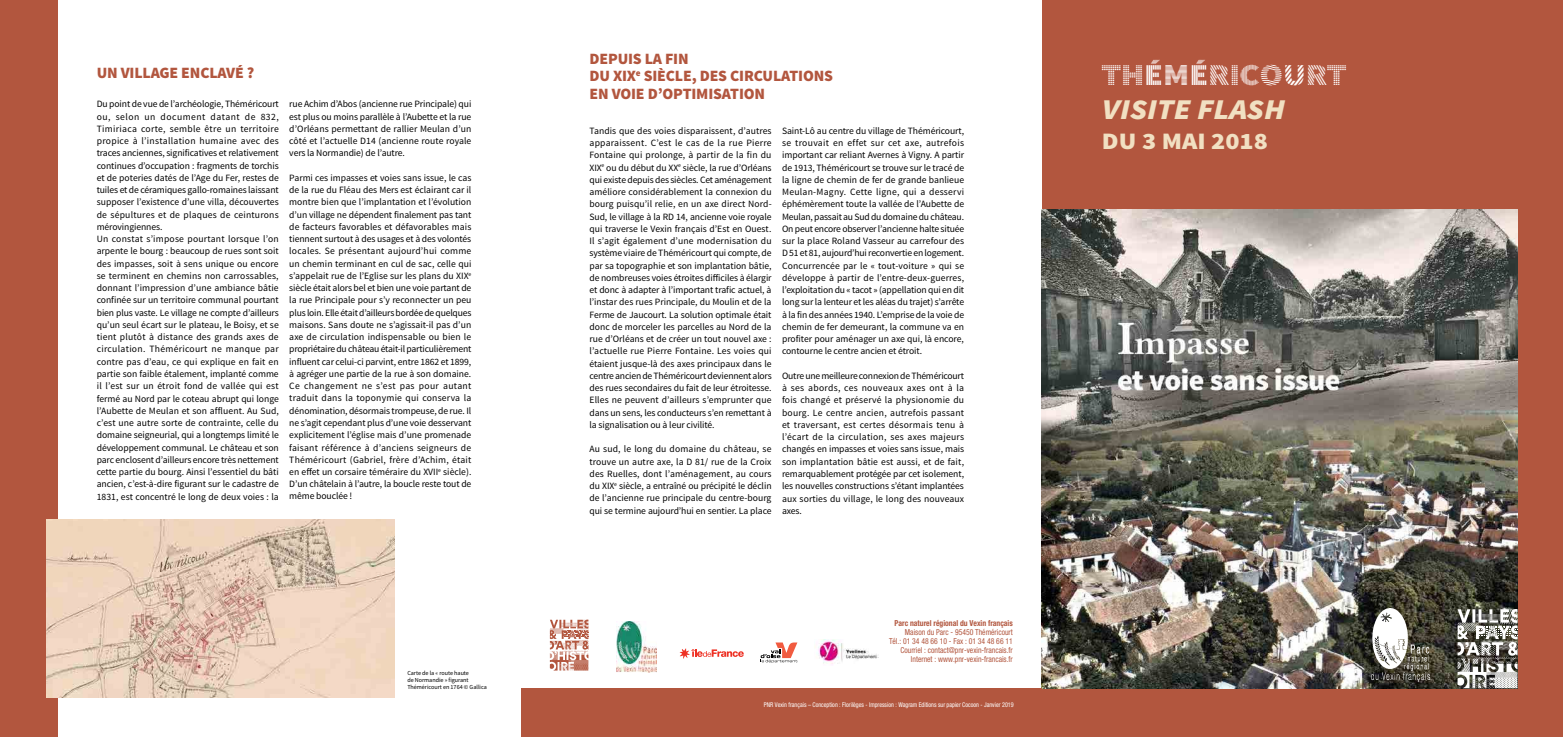
<style>
.page{position:relative;width:1563px;height:737px;background:#fff}
.page>*{position:absolute;margin:0;border:0;box-sizing:border-box;transform-origin:0 0}
.t1{font:30.54px "Source Sans Pro DISPLAY";color:#fff;scale:1.11 1}
.t2{font:italic 900 28.44px "Source Sans Pro";color:#f1e0c2;scale:1.11 1}
.t3{font:900 23.62px "Source Sans Pro";color:#f1e0c2;scale:1.11 1}
.t4{font:900 15.75px/17.5px "Source Sans Pro";letter-spacing:-.01em;color:#b2563e}
.t5{font:9.62px/12.2px "Source Sans Pro";color:#000;text-align:justify}
.t6{font:condensed 8.22px/9.1px "Helvetica Neue";color:#b2563e;text-align:right;scale:.93 1}
.t7{font:700 condensed 8.22px "Helvetica Neue";color:#b2563e;scale:.93 1}
.t8{font:condensed 6.56px "Helvetica Neue";color:#fff;scale:.93 1}
.t9{font:6.12px/7px "Source Sans Pro";letter-spacing:-.005em;color:#000}
</style>
<div class="page">
<div style="left:1042px;top:0;width:521px;height:737px;background:#b2563e"></div>
<img style="left:1042px;top:210px;width:475px;height:478px">
<svg style="left:1457px;top:609px;width:61px;height:79px;background:#93938d"></svg>
<img style="left:1372px;top:609px;width:57px;height:72px">
<div style="left:521px;top:688px;width:521px;height:49px;background:#b2563e"></div>
<div style="left:0;top:0;width:57px;height:737px;background:#b2563e"></div>
<img style="left:47px;top:520px;width:348px;height:177px">
<svg style="left:550px;top:619px;width:39px;height:52px"></svg>
<img style="left:616px;top:621px;width:41px;height:51px">
<img style="left:814px;top:639px;width:65px;height:26px">
<svg style="left:761px;top:642px;width:36px;height:21px"></svg>
<svg style="left:680px;top:648px;width:64px;height:10px"></svg>
<h3 class="t4" style="left:97px;top:65px;width:159px">UN VILLAGE ENCLAVÉ ?</h3>
<p class="t5" style="left:97px;top:98px;width:184px;text-align:left">Du point de vue de l’archéologie, Théméricourt ou, selon un document datant de 832, Timiriaca corte, semble être un territoire propice à l’installation humaine avec des traces anciennes, significatives et relativement continues d’occupation : fragments de torchis et de poteries datés de l’Age du Fer, restes de tuiles et de céramiques gallo-romaines laissant supposer l’existence d’une villa, découvertes de sépultures et de plaques de ceinturons mérovingiennes.<br>Un constat s’impose pourtant lorsque l’on arpente le bourg : beaucoup de rues sont soit des impasses, soit à sens unique ou encore se terminent en chemins non carrossables, donnant l’impression d’une ambiance bâtie confinée sur un territoire communal pourtant bien plus vaste. Le village ne compte d’ailleurs qu’un seul écart sur le plateau, le Boisy, et se tient plutôt à distance des grands axes de circulation. Théméricourt ne manque par contre pas d’eau, ce qui explique en fait en partie son faible étalement, implanté comme il l’est sur un étroit fond de vallée qui est fermé au Nord par le coteau abrupt qui longe l’Aubette de Meulan et son affluent. Au Sud, c’est une autre sorte de contrainte, celle du domaine seigneurial, qui a longtemps limité le développement communal. Le château et son parc enclosent d’ailleurs encore très nettement cette partie du bourg. Ainsi l’essentiel du bâti ancien, c’est-à-dire figurant sur le cadastre de 1831, est concentré le long de deux voies : la</p>
<p class="t5" style="left:289px;top:98px;width:184px">rue Achim d’Abos (ancienne rue Principale) qui est plus ou moins parallèle à l’Aubette et la rue d’Orléans permettant de rallier Meulan d’un côté et l’actuelle D14 (ancienne route royale vers la Normandie) de l’autre.</p>
<p class="t5" style="left:289px;top:172px;width:184px">Parmi ces impasses et voies sans issue, le cas de la rue du Fléau des Mers est éclairant car il montre bien que l’implantation et l’évolution d’un village ne dépendent finalement pas tant de facteurs favorables et défavorables mais tiennent surtout à des usages et à des volontés locales. Se présentant aujourd’hui comme un chemin terminant en cul de sac, celle qui s’appelait rue de l’Eglise sur les plans du XIX<sup>e </sup>siècle était alors bel et bien une voie partant de la rue Principale pour s’y reconnecter un peu plus loin. Elle était d’ailleurs bordée de quelques maisons. Sans doute ne s’agissait-il pas d’un axe de circulation indispensable ou bien le propriétaire du château était-il particulièrement influent car celui-ci parvint, entre 1862 et 1899, à agréger une partie de la rue à son domaine.<br>Ce changement ne s’est pas pour autant traduit dans la toponymie qui conserva la dénomination, désormais trompeuse, de rue. Il ne s’agit cependant plus d’une voie desservant explicitement l’église mais d’une promenade faisant référence à d’anciens seigneurs de Théméricourt (Gabriel, frère d’Achim, était en effet un corsaire téméraire du XVII<sup>e</sup> siècle).<br>D’un châtelain à l’autre, la boucle reste tout de même bouclée !</p>
<p class="t9" style="left:407px;top:669px;width:81px">Carte de la « route haute<br>de Normandie » figurant<br>Théméricourt en 1764 © Gallica</p>
<h3 class="t4" style="left:589px;top:51px;width:245px">DEPUIS LA FIN<br>DU XIX<sup>E</sup> SIÈCLE, DES CIRCULATIONS<br>EN VOIE D’OPTIMISATION</h3>
<p class="t5" style="left:589px;top:125px;width:184px">Tandis que des voies disparaissent, d’autres apparaissent. C’est le cas de la rue Pierre Fontaine qui prolonge, à partir de la fin du XIX<sup>e</sup> ou du début du XX<sup>e</sup> siècle, la rue d’Orléans qui existe depuis des siècles. Cet aménagement améliore considérablement la connexion du bourg puisqu’il relie, en un axe direct Nord-Sud, le village à la RD 14, ancienne voie royale qui traverse le Vexin français d’Est en Ouest.<br>Il s’agit également d’une modernisation du système viaire de Théméricourt qui compte, de par sa topographie et son implantation bâtie, de nombreuses voies étroites difficiles à élargir et donc à adapter à l’important trafic actuel, à l’instar des rues Principale, du Moulin et de la Ferme de Jaucourt. La solution optimale était donc de morceler les parcelles au Nord de la rue d’Orléans et de créer un tout nouvel axe : l’actuelle rue Pierre Fontaine. Les voies qui étaient jusque-là des axes principaux dans le centre ancien de Théméricourt deviennent alors des rues secondaires du fait de leur étroitesse.<br>Elles ne peuvent d’ailleurs s’emprunter que dans un sens, les conducteurs s’en remettant à la signalisation ou à leur civilité.</p>
<p class="t5" style="left:589px;top:443px;width:184px">Au sud, le long du domaine du château, se trouve un autre axe, la D 81/ rue de la Croix des Ruelles, dont l’aménagement, au cours du XIX<sup>e</sup> siècle, a entraîné ou précipité le déclin de l’ancienne rue principale du centre-bourg qui se termine aujourd’hui en sentier. La place</p>
<p class="t5" style="left:782px;top:125px;width:184px">Saint-Lô au centre du village de Théméricourt, se trouvait en effet sur cet axe, autrefois important car reliant Avernes à Vigny. A partir de 1913, Théméricourt se trouve sur le tracé de la ligne de chemin de fer de grande banlieue Meulan-Magny. Cette ligne, qui a desservi éphémèrement toute la vallée de l’Aubette de Meulan, passait au Sud du domaine du château.<br>On peut encore observer l’ancienne halte située sur la place Roland Vasseur au carrefour des D 51 et 81, aujourd’hui reconvertie en logement.<br>Concurrencée par le « tout-voiture » qui se développe à partir de l’entre-deux-guerres, l’exploitation du « tacot » (appellation qui en dit long sur la lenteur et les aléas du trajet) s’arrête à la fin des années 1940. L’emprise de la voie de chemin de fer demeurant, la commune va en profiter pour aménager un axe qui, là encore, contourne le centre ancien et étroit.</p>
<p class="t5" style="left:782px;top:370px;width:184px">Outre une meilleure connexion de Théméricourt à ses abords, ces nouveaux axes ont à la fois changé et préservé la physionomie du bourg. Le centre ancien, autrefois passant et traversant, est certes désormais tenu à l’écart de la circulation, ses axes majeurs changés en impasses et voies sans issue, mais son implantation bâtie est aussi, et de fait, remarquablement protégée par cet isolement, les nouvelles constructions s’étant implantées aux sorties du village, le long des nouveaux axes.</p>
<p class="t7" style="left:894px;top:618px;width:129px">Parc naturel régional du Vexin français</p>
<p class="t6" style="left:889px;top:627px;width:135px">Maison du Parc - 95450 Théméricourt<br>Tél.: 01 34 48 66 10 - Fax : 01 34 48 66 11<br>Courriel : contact@pnr-vexin-francais.fr Internet : www.pnr-vexin-francais.fr</p>
<p class="t8" style="left:764px;top:701px;width:270px">PNR Vexin français – Conception : Florilèges - Impression : Wagram Editions sur papier Cocoon - Janvier 2019</p>
<h1 class="t1" style="left:1102px;top:59px;width:222px">THÉMÉRICOURT</h1>
<h2 class="t2" style="left:1102px;top:91px;width:166px">VISITE FLASH</h2>
<h3 class="t3" style="left:1102px;top:125px;width:151px">DU 3 MAI 2018</h3>
</div>
